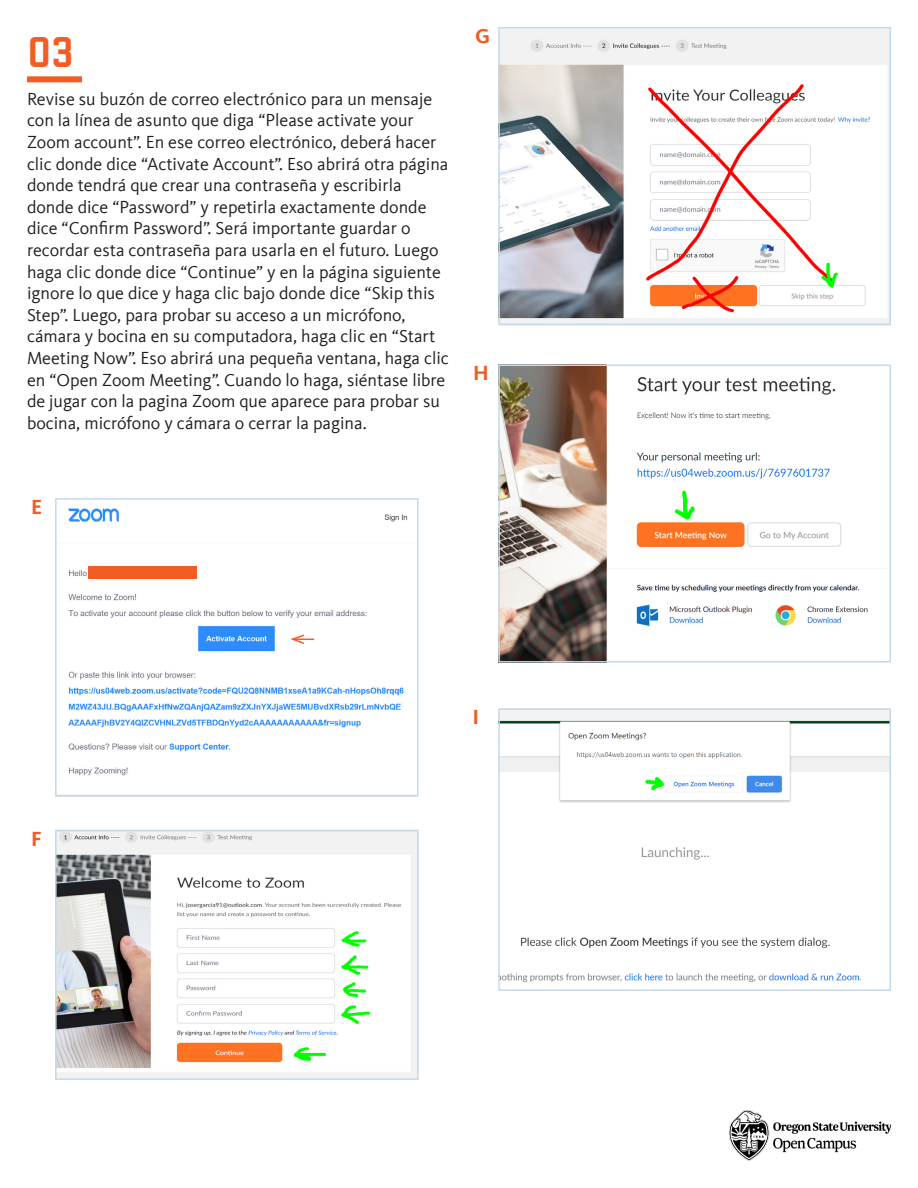
<style>
.page{position:relative;width:918px;height:1188px;background:#fff}
.page>*{position:absolute;margin:0;border:0;box-sizing:border-box;transform-origin:0 0}
.t1{font:700 45px "Stratum 2";color:#f25d24}
.t2{font:700 21px "Kievit Offc";color:#f25d24}
.t3{font:18px/21.6px "Kievit Offc";color:#231f20}
</style>
<div class="page">
<div style="left:27px;top:76px;width:55px;height:6px;background:#f25d24"></div>
<img style="left:501px;top:30px;width:387px;height:292px">
<img style="left:58px;top:833px;width:357px;height:244px">
<img style="left:501px;top:367px;width:367px;height:293px">
<img style="left:501px;top:711px;width:387px;height:272px">
<img style="left:68px;top:508px;width:339px;height:268px">
<div style="left:88px;top:566px;width:109px;height:13px;background:#f25d24"></div>
<img style="left:729px;top:1111px;width:162px;height:50px">
<div style="left:55px;top:498px;width:363px;height:298px;border:2px solid #c4daea"></div>
<div style="left:55px;top:830px;width:363px;height:250px;border:2px solid #c4daea"></div>
<div style="left:498px;top:708px;width:393px;height:283px;border:2px solid #c4daea"></div>
<div style="left:498px;top:364px;width:393px;height:299px;border:2px solid #c4daea"></div>
<div style="left:498px;top:27px;width:393px;height:298px;border:2px solid #c4daea"></div>
<hr style="left:293px;top:638px;width:21px;height:2px;background:#f25d24">
<svg style="left:288px;top:633px;width:18px;height:12px"></svg>
<p class="t1" style="left:27px;top:21px;width:49px">03</p>
<p class="t3" style="left:27px;top:88px;width:423px">Revise su buzón de correo electrónico para un mensaje con la línea de asunto que diga “Please activate your Zoom account”. En ese correo electrónico, deberá hacer clic donde dice “Activate Account”. Eso abrirá otra página donde tendrá que crear una contraseña y escribirla donde dice “Password” y repetirla exactamente donde dice “Confirm Password”. Será importante guardar o recordar esta contraseña para usarla en el futuro. Luego haga clic donde dice “Continue” y en la página siguiente ignore lo que dice y haga clic bajo donde dice “Skip this Step”. Luego, para probar su acceso a un micrófono, cámara y bocina en su computadora, haga clic en “Start Meeting Now”. Eso abrirá una pequeña ventana, haga clic en “Open Zoom Meeting”. Cuando lo haga, siéntase libre de jugar con la pagina Zoom que aparece para probar su bocina, micrófono y cámara o cerrar la pagina.</p>
<p class="t2" style="left:475px;top:24px;width:16px">G</p>
<p class="t2" style="left:473px;top:361px;width:17px">H</p>
<p class="t2" style="left:31px;top:495px;width:13px">E</p>
<p class="t2" style="left:31px;top:827px;width:12px">F</p>
<p class="t2" style="left:472px;top:705px;width:8px">I</p>
</div>
